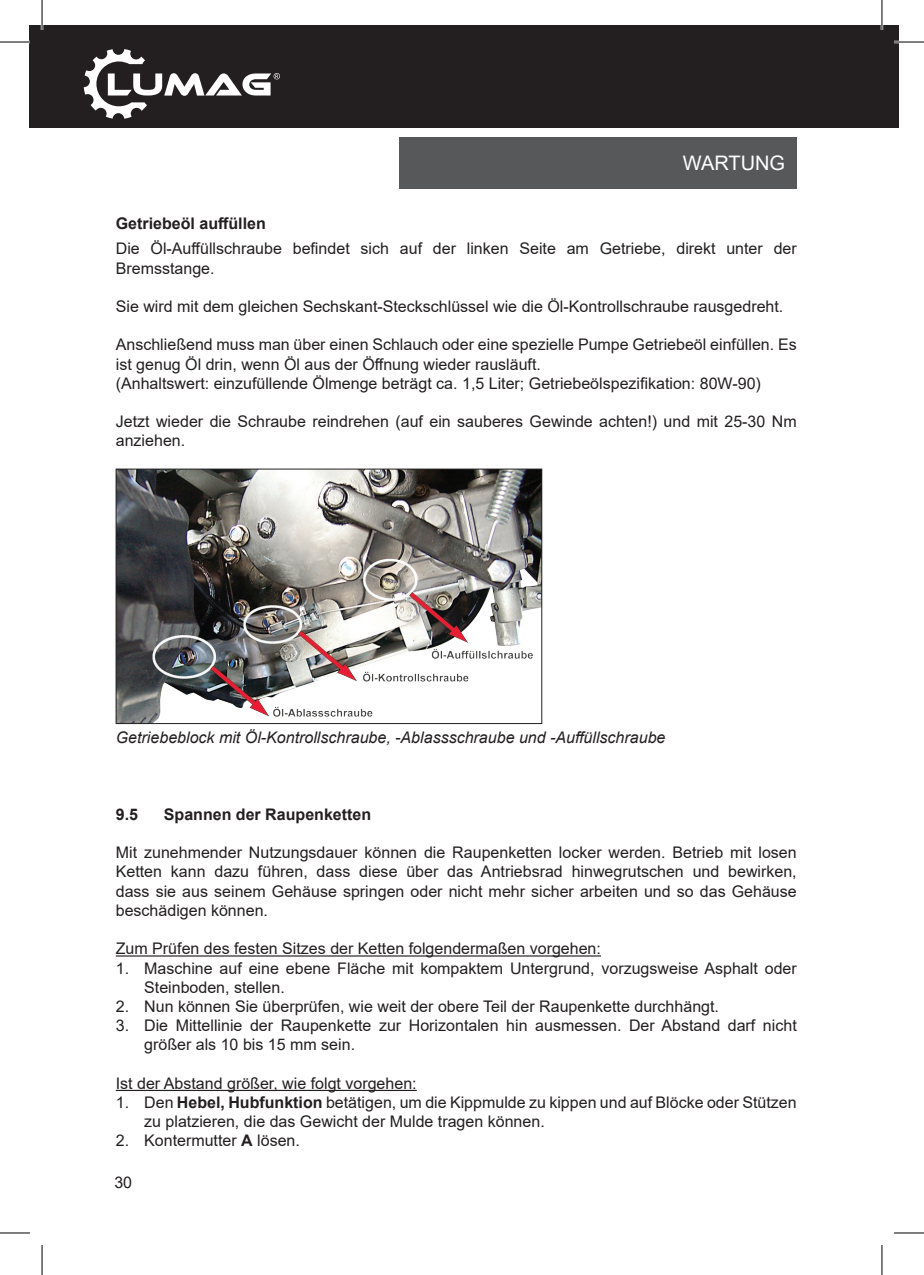
<style>
.page{position:relative;width:924px;height:1275px;background:#fff}
.page>*{position:absolute;margin:0;border:0;box-sizing:border-box;transform-origin:0 0}
.t1{font:20px "Arial";color:#fff}
.t2{font:16px/19.2px "Arial";color:#231f20}
.t3{font:italic 16px "Arial";color:#231f20}
.t4{font:700 16px "Arial";color:#231f20}
.s1{font-weight:700}
</style>
<div class="page">
<hr style="left:116px;top:955px;width:484px;height:1px;background:#231f20">
<hr style="left:116px;top:1089px;width:300px;height:2px;background:#231f20">
<img style="left:118px;top:471px;width:421px;height:251px">
<div style="left:116px;top:469px;width:425px;height:255px;border:1px solid #231f20"></div>
<div style="left:29px;top:25px;width:869px;height:103px;background:#231f20"></div>
<svg style="left:84px;top:49px;width:196px;height:70px"></svg>
<div style="left:399px;top:137px;width:397px;height:51px;background:#57585a"></div>
<hr style="left:0;top:41px;width:30px;height:2px;background:#fff">
<hr style="left:893px;top:41px;width:30px;height:2px;background:#fff">
<hr style="left:41px;top:0;width:2px;height:30px;background:#fff">
<hr style="left:880px;top:0;width:2px;height:30px;background:#fff">
<hr style="left:0;top:42px;width:30px;height:1px;background:#000">
<hr style="left:893px;top:42px;width:30px;height:1px;background:#000">
<hr style="left:0;top:1232px;width:30px;height:1px;background:#000">
<hr style="left:893px;top:1232px;width:30px;height:1px;background:#000">
<hr style="left:42px;top:0;width:1px;height:30px;background:#000">
<hr style="left:42px;top:1245px;width:1px;height:30px;background:#000">
<hr style="left:881px;top:0;width:1px;height:30px;background:#000">
<hr style="left:881px;top:1245px;width:1px;height:30px;background:#000">
<p class="t1" style="left:682px;top:149px;width:104px">WARTUNG</p>
<p class="t4" style="left:116px;top:213px;width:151px">Getriebeöl auffüllen</p>
<p class="t2" style="left:116px;top:239px;width:682px">Die Öl-Auffüllschraube befindet sich auf der linken Seite am Getriebe, direkt unter der<br>Bremsstange.</p>
<p class="t2" style="left:116px;top:297px;width:668px">Sie wird mit dem gleichen Sechskant-Steckschlüssel wie die Öl-Kontrollschraube rausgedreht.</p>
<p class="t2" style="left:116px;top:335px;width:682px">Anschließend muss man über einen Schlauch oder eine spezielle Pumpe Getriebeöl einfüllen. Es ist genug Öl drin, wenn Öl aus der Öffnung wieder rausläuft.<br>(Anhaltswert: einzufüllende Ölmenge beträgt ca. 1,5 Liter; Getriebeölspezifikation: 80W-90)</p>
<p class="t2" style="left:116px;top:412px;width:682px">Jetzt wieder die Schraube reindrehen (auf ein sauberes Gewinde achten!) und mit 25-30 Nm anziehen.</p>
<p class="t3" style="left:116px;top:727px;width:551px">Getriebeblock mit Öl-Kontrollschraube, -Ablassschraube und -Auffüllschraube</p>
<p class="t4" style="left:116px;top:803px;width:24px">9.5</p>
<p class="t4" style="left:164px;top:803px;width:209px">Spannen der Raupenketten</p>
<p class="t2" style="left:116px;top:843px;width:682px;text-align:justify">Mit zunehmender Nutzungsdauer können die Raupenketten locker werden. Betrieb mit losen Ketten kann dazu führen, dass diese über das Antriebsrad hinwegrutschen und bewirken, dass sie aus seinem Gehäuse springen oder nicht mehr sicher arbeiten und so das Gehäuse beschädigen können.</p>
<p class="t2" style="left:116px;top:939px;width:486px">Zum Prüfen des festen Sitzes der Ketten folgendermaßen vorgehen:</p>
<p class="t2" style="left:144px;top:958px;width:653px;text-indent:-28px">1. Maschine auf eine ebene Fläche mit kompaktem Untergrund, vorzugsweise Asphalt oder<br>Steinboden, stellen.</p>
<p class="t2" style="left:116px;top:996px;width:604px">2. Nun können Sie überprüfen, wie weit der obere Teil der Raupenkette durchhängt.</p>
<p class="t2" style="left:144px;top:1015px;width:653px;text-indent:-28px">3. Die Mittellinie der Raupenkette zur Horizontalen hin ausmessen. Der Abstand darf nicht größer als 10 bis 15 mm sein.</p>
<p class="t2" style="left:116px;top:1073px;width:302px">Ist der Abstand größer, wie folgt vorgehen:</p>
<p class="t2" style="left:144px;top:1092px;width:653px;text-indent:-28px">1. Den <span class="s1">Hebel, Hubfunktion</span> betätigen, um die Kippmulde zu kippen und auf Blöcke oder Stützen zu platzieren, die das Gewicht der Mulde tragen können.</p>
<p class="t2" style="left:116px;top:1131px;width:185px">2. Kontermutter <span class="s1">A</span> lösen.</p>
<p class="t2" style="left:114px;top:1172px;width:19px">30</p>
</div>
